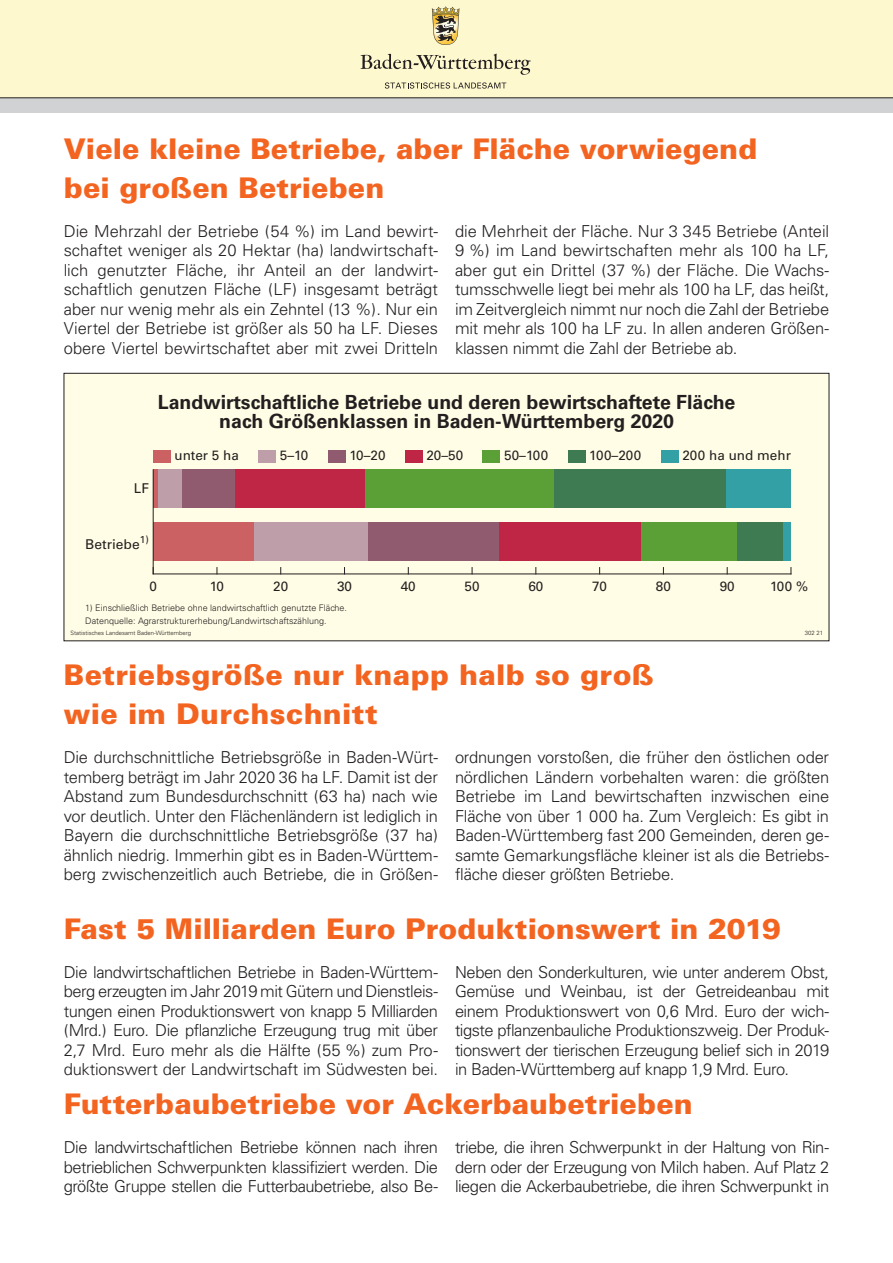
<style>
.page{position:relative;width:893px;height:1263px;background:#fff}
.page>*{position:absolute;margin:0;border:0;box-sizing:border-box;transform-origin:0 0}
.t1{font:900 28.5px/39px "Univers";letter-spacing:.005em;color:#f36421}
.t2{font:700 19.5px/19.5px "Univers";color:#231f20;text-align:center}
.t3{font:300 16.5px/19.5px "Univers";letter-spacing:-.02em;color:#231f20;text-align:justify}
.t4{font:13.5px "Univers";color:#231f20}
.t5{font:300 9px/13.5px "Univers";color:#231f20}
.t6{font:300 6px "Univers";color:#231f20}
</style>
<div class="page">
<div style="left:0;top:98px;width:893px;height:15px;background:#d1d2d4"></div>
<div style="left:0;top:0;width:893px;height:98px;background:#fef8ce"></div>
<svg style="left:361px;top:54px;width:170px;height:21px"></svg>
<svg style="left:432px;top:6px;width:27px;height:39px"></svg>
<svg style="left:385px;top:82px;width:121px;height:7px"></svg>
<hr style="left:0;top:98px;width:893px;height:1px;background:#231f20">
<div style="left:64px;top:373px;width:765px;height:268px;background:#fffde5"></div>
<hr style="left:153px;top:573px;width:638px;height:1px;background:#231f20">
<div style="left:726px;top:469px;width:65px;height:39px;background:#32a0a4"></div>
<div style="left:782px;top:523px;width:9px;height:38px;background:#32a0a4"></div>
<div style="left:554px;top:469px;width:172px;height:39px;background:#3f7b52"></div>
<div style="left:736px;top:523px;width:46px;height:38px;background:#3f7b52"></div>
<div style="left:365px;top:469px;width:189px;height:39px;background:#5b9f37"></div>
<div style="left:641px;top:523px;width:95px;height:38px;background:#5b9f37"></div>
<div style="left:235px;top:469px;width:130px;height:39px;background:#bf2645"></div>
<div style="left:499px;top:523px;width:142px;height:38px;background:#bf2645"></div>
<div style="left:181px;top:469px;width:54px;height:39px;background:#905a6f"></div>
<div style="left:368px;top:523px;width:131px;height:38px;background:#905a6f"></div>
<div style="left:158px;top:469px;width:23px;height:39px;background:#be9ea8"></div>
<div style="left:253px;top:523px;width:115px;height:38px;background:#be9ea8"></div>
<div style="left:153px;top:469px;width:5px;height:39px;background:#cc6163"></div>
<div style="left:153px;top:523px;width:100px;height:38px;background:#cc6163"></div>
<hr style="left:153px;top:469px;width:1px;height:105px;background:#231f20">
<div style="left:153px;top:450px;width:17px;height:12px;background:#cc6163"></div>
<div style="left:259px;top:450px;width:17px;height:12px;background:#be9ea8"></div>
<div style="left:328px;top:450px;width:17px;height:12px;background:#905a6f"></div>
<div style="left:405px;top:450px;width:17px;height:12px;background:#bf2645"></div>
<div style="left:483px;top:450px;width:17px;height:12px;background:#5b9f37"></div>
<div style="left:568px;top:450px;width:17px;height:12px;background:#3f7b52"></div>
<div style="left:661px;top:450px;width:17px;height:12px;background:#32a0a4"></div>
<div style="left:64px;top:373px;width:765px;height:268px;border:1px solid #231f20"></div>
<h1 class="t1" style="left:64px;top:129px;width:695px">Viele kleine Betriebe, aber Fläche vorwiegend bei großen Betrieben</h1>
<p class="t3" style="left:64px;top:221px;width:376px">Die Mehrzahl der Betriebe (54 %) im Land bewirt&shy;schaftet weniger als 20 Hektar (ha) landwirtschaft&shy;lich genutzter Fläche, ihr Anteil an der landwirt&shy;schaftlich genutzen Fläche (LF) insgesamt beträgt aber nur wenig mehr als ein Zehntel (13 %). Nur ein Viertel der Betriebe ist größer als 50 ha LF. Dieses obere Viertel bewirtschaftet aber mit zwei Dritteln</p>
<p class="t3" style="left:455px;top:221px;width:376px">die Mehrheit der Fläche. Nur 3 345 Betriebe (Anteil 9 %) im Land bewirtschaften mehr als 100 ha LF, aber gut ein Drittel (37 %) der Fläche. Die Wachs&shy;tumsschwelle liegt bei mehr als 100 ha LF, das heißt, im Zeitvergleich nimmt nur noch die Zahl der Betriebe mit mehr als 100 ha LF zu. In allen anderen Größen&shy;klassen nimmt die Zahl der Betriebe ab.</p>
<p class="t2" style="left:158px;top:392px;width:579px">Landwirtschaftliche Betriebe und deren bewirtschaftete Fläche nach Größenklassen in Baden-Württemberg 2020</p>
<p class="t4" style="left:134px;top:480px;width:17px">LF</p>
<p class="t4" style="left:85px;top:536px;width:65px">Betriebe<sup>1)</sup></p>
<p class="t4" style="left:174px;top:447px;width:66px">unter 5 ha</p>
<p class="t4" style="left:280px;top:447px;width:30px">5–10</p>
<p class="t4" style="left:349px;top:447px;width:38px">10–20</p>
<p class="t4" style="left:426px;top:447px;width:38px">20–50</p>
<p class="t4" style="left:504px;top:447px;width:46px">50–100</p>
<p class="t4" style="left:589px;top:447px;width:54px">100–200</p>
<p class="t4" style="left:682px;top:447px;width:110px">200 ha und mehr</p>
<p class="t4" style="left:149px;top:578px;width:9px">0</p>
<p class="t4" style="left:210px;top:578px;width:16px">10</p>
<p class="t4" style="left:273px;top:578px;width:17px">20</p>
<p class="t4" style="left:337px;top:578px;width:17px">30</p>
<p class="t4" style="left:401px;top:578px;width:17px">40</p>
<p class="t4" style="left:465px;top:578px;width:17px">50</p>
<p class="t4" style="left:528px;top:578px;width:17px">60</p>
<p class="t4" style="left:592px;top:578px;width:17px">70</p>
<p class="t4" style="left:656px;top:578px;width:17px">80</p>
<p class="t4" style="left:720px;top:578px;width:17px">90</p>
<p class="t4" style="left:770px;top:578px;width:40px">100 %</p>
<p class="t5" style="left:85px;top:601px;width:263px">1) Einschließlich Betriebe ohne landwirtschaftlich genutzte Fläche.<br>Datenquelle: Agrarstrukturerhebung/Landwirtschaftszählung.</p>
<p class="t6" style="left:70px;top:629px;width:122px">Statistisches Landesamt Baden-Württemberg</p>
<p class="t6" style="left:805px;top:629px;width:20px">302 21</p>
<h1 class="t1" style="left:64px;top:655px;width:592px">Betriebsgröße nur knapp halb so groß wie im Durchschnitt</h1>
<p class="t3" style="left:64px;top:747px;width:376px">Die durchschnittliche Betriebsgröße in Baden-Würt&shy;temberg beträgt im Jahr 2020 36 ha LF. Damit ist der Abstand zum Bundesdurchschnitt (63 ha) nach wie vor deutlich. Unter den Flächenländern ist lediglich in Bayern die durchschnittliche Betriebsgröße (37 ha) ähnlich niedrig. Immerhin gibt es in Baden-Württem&shy;berg zwischenzeitlich auch Betriebe, die in Größen-</p>
<p class="t3" style="left:455px;top:747px;width:376px">ordnungen vorstoßen, die früher den östlichen oder nördlichen Ländern vorbehalten waren: die größten Betriebe im Land bewirtschaften inzwischen eine Fläche von über 1 000 ha. Zum Vergleich: Es gibt in Baden-Württemberg fast 200 Gemeinden, deren ge&shy;samte Gemarkungsfläche kleiner ist als die Betriebs&shy;fläche dieser größten Betriebe.</p>
<h1 class="t1" style="left:64px;top:909px;width:719px">Fast 5 Milliarden Euro Produktionswert in 2019</h1>
<p class="t3" style="left:64px;top:962px;width:376px">Die landwirtschaftlichen Betriebe in Baden-Württem&shy;berg erzeugten im Jahr 2019 mit Gütern und Dienstleis&shy;tungen einen Produktionswert von knapp 5 Milliarden (Mrd.) Euro. Die pflanzliche Erzeugung trug mit über 2,7 Mrd. Euro mehr als die Hälfte (55 %) zum Pro&shy;duktionswert der Landwirtschaft im Südwesten bei.</p>
<p class="t3" style="left:455px;top:962px;width:376px">Neben den Sonderkulturen, wie unter anderem Obst, Gemüse und Weinbau, ist der Getreideanbau mit einem Produktionswert von 0,6 Mrd. Euro der wich&shy;tigste pflanzenbauliche Produktionszweig. Der Produk&shy;tionswert der tierischen Erzeugung belief sich in 2019 in Baden-Württemberg auf knapp 1,9 Mrd. Euro.</p>
<h1 class="t1" style="left:64px;top:1084px;width:630px">Futterbaubetriebe vor Ackerbaubetrieben</h1>
<p class="t3" style="left:64px;top:1137px;width:376px">Die landwirtschaftlichen Betriebe können nach ihren betrieblichen Schwerpunkten klassifiziert werden. Die größte Gruppe stellen die Futterbaubetriebe, also Be-</p>
<p class="t3" style="left:455px;top:1137px;width:376px">triebe, die ihren Schwerpunkt in der Haltung von Rin&shy;dern oder der Erzeugung von Milch haben. Auf Platz 2 liegen die Ackerbaubetriebe, die ihren Schwerpunkt in</p>
</div>
